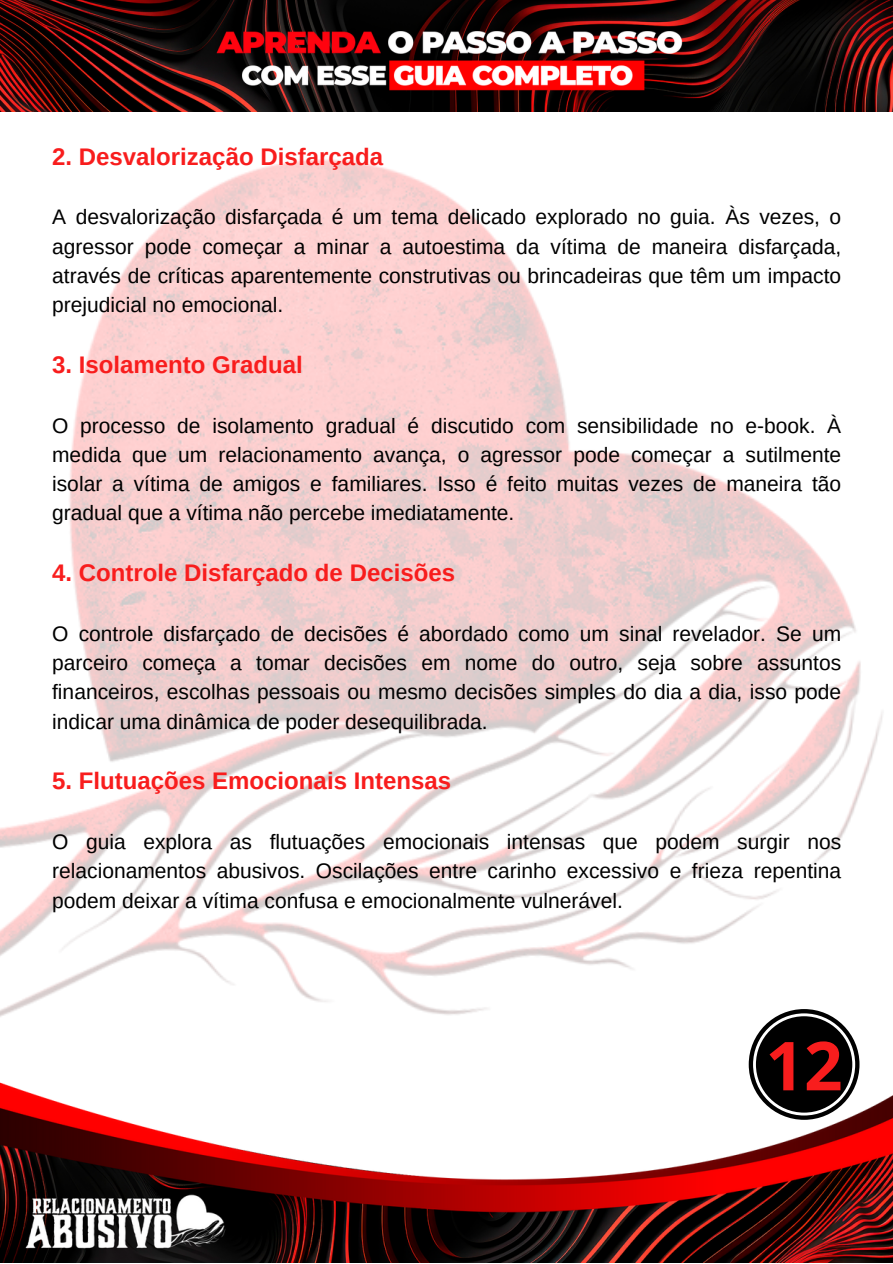
<style>
.page{position:relative;width:893px;height:1264px;background:#fff}
.page>*{position:absolute;margin:0;border:0;box-sizing:border-box;transform-origin:0 0}
.t1{font:700 67.5px "Open Sans";color:#f81d1d}
.t2{font:700 24px "Arimo";color:#f81d1d}
.t3{font:21px/29.2px "Arimo";color:#000;text-align:justify}
</style>
<div class="page">
<img style="left:0;top:0;width:892px;height:1071px">
<svg style="left:748px;top:1009px;width:111px;height:64px"></svg>
<div style="left:755px;top:1016px;width:97px;height:96px;background:#000;border-radius:50%"></div>
<img style="left:0;top:1073px;width:892px;height:189px">
<p class="t2" style="left:52px;top:143px;width:332px">2. Desvalorização Disfarçada</p>
<p class="t3" style="left:52px;top:202px;width:790px">A desvalorização disfarçada é um tema delicado explorado no guia. Às vezes, o agressor pode começar a minar a autoestima da vítima de maneira disfarçada, através de críticas aparentemente construtivas ou brincadeiras que têm um impacto prejudicial no emocional.</p>
<p class="t2" style="left:52px;top:351px;width:252px">3. Isolamento Gradual</p>
<p class="t3" style="left:52px;top:410px;width:790px">O processo de isolamento gradual é discutido com sensibilidade no e-book. À medida que um relacionamento avança, o agressor pode começar a sutilmente isolar a vítima de amigos e familiares. Isso é feito muitas vezes de maneira tão gradual que a vítima não percebe imediatamente.</p>
<p class="t2" style="left:52px;top:559px;width:404px">4. Controle Disfarçado de Decisões</p>
<p class="t3" style="left:52px;top:619px;width:790px">O controle disfarçado de decisões é abordado como um sinal revelador. Se um parceiro começa a tomar decisões em nome do outro, seja sobre assuntos financeiros, escolhas pessoais ou mesmo decisões simples do dia a dia, isso pode indicar uma dinâmica de poder desequilibrada.</p>
<p class="t2" style="left:52px;top:767px;width:400px">5. Flutuações Emocionais Intensas</p>
<p class="t3" style="left:52px;top:827px;width:790px">O guia explora as flutuações emocionais intensas que podem surgir nos relacionamentos abusivos. Oscilações entre carinho excessivo e frieza repentina podem deixar a vítima confusa e emocionalmente vulnerável.</p>
<p class="t1" style="left:765px;top:1018px;width:78px">12</p>
</div>
